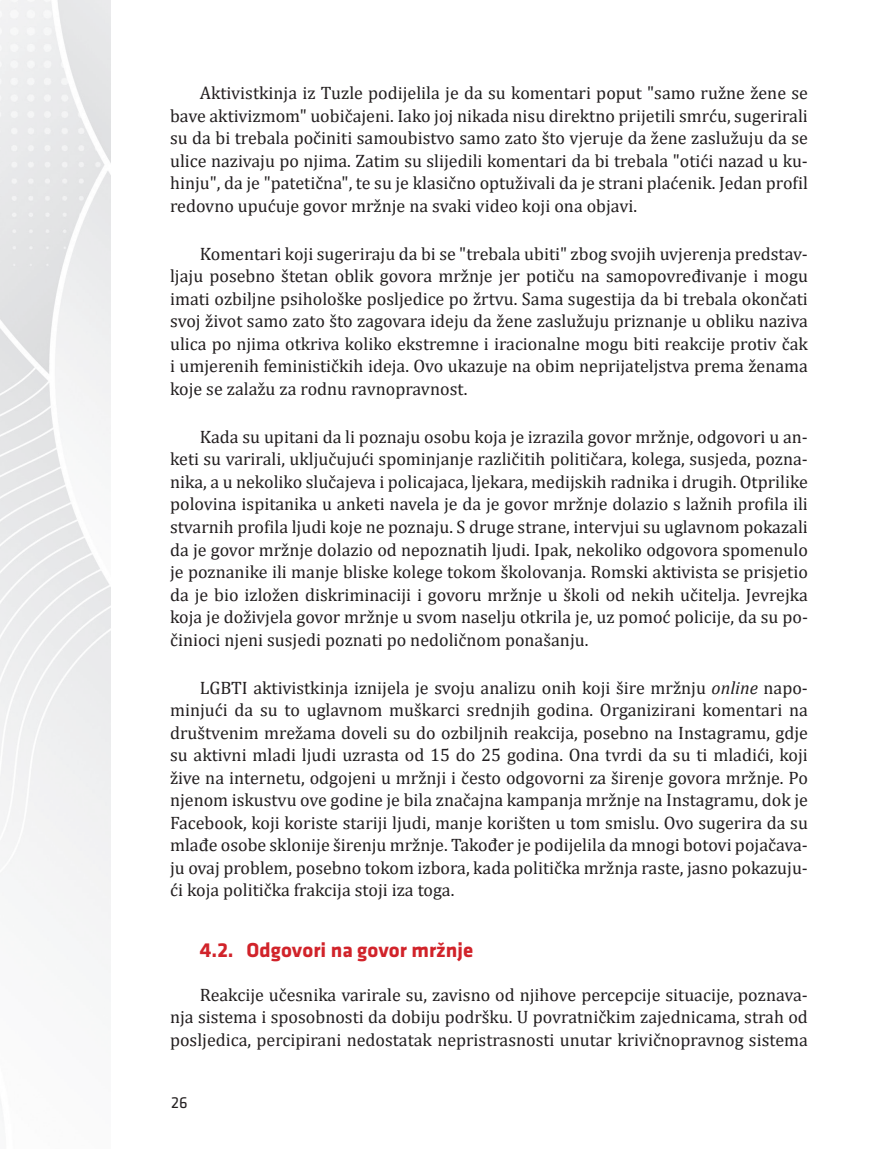
<style>
.page{position:relative;width:893px;height:1149px;background:#fff}
.page>*{position:absolute;margin:0;border:0;box-sizing:border-box;transform-origin:0 0}
.t1{font:700 21px "Klavika Basic";color:#d1232a}
.t2{font:18px/22.5px "Cambria";color:#231f20;text-align:justify}
.t3{font:16.5px "Klavika Basic";color:#231f20}
.s1{font-style:italic}
</style>
<div class="page">
<img style="left:0;top:0;width:110px;height:1105px">
<p class="t2" style="left:170px;top:82px;width:639px;text-indent:30px">Aktivistkinja iz Tuzle podijelila je da su komentari poput "samo ružne žene se bave aktivizmom" uobičajeni. Iako joj nikada nisu direktno prijetili smrću, sugerirali su da bi trebala počiniti samoubistvo samo zato što vjeruje da žene zaslužuju da se ulice nazivaju po njima. Zatim su slijedili komentari da bi trebala "otići nazad u ku&shy;hinju", da je "patetična", te su je klasično optuživali da je strani plaćenik. Jedan profil redovno upućuje govor mržnje na svaki video koji ona objavi.</p>
<p class="t2" style="left:170px;top:242px;width:639px;text-indent:30px">Komentari koji sugeriraju da bi se "trebala ubiti" zbog svojih uvjerenja predstav&shy;ljaju posebno štetan oblik govora mržnje jer potiču na samopovređivanje i mogu imati ozbiljne psihološke posljedice po žrtvu. Sama sugestija da bi trebala okončati svoj život samo zato što zagovara ideju da žene zaslužuju priznanje u obliku naziva ulica po njima otkriva koliko ekstremne i iracionalne mogu biti reakcije protiv čak i umjerenih feminističkih ideja. Ovo ukazuje na obim neprijateljstva prema ženama koje se zalažu za rodnu ravnopravnost.</p>
<p class="t2" style="left:170px;top:425px;width:639px;text-indent:30px">Kada su upitani da li poznaju osobu koja je izrazila govor mržnje, odgovori u an&shy;keti su varirali, uključujući spominjanje različitih političara, kolega, susjeda, pozna&shy;nika, a u nekoliko slučajeva i policajaca, ljekara, medijskih radnika i drugih. Otprilike polovina ispitanika u anketi navela je da je govor mržnje dolazio s lažnih profila ili stvarnih profila ljudi koje ne poznaju. S druge strane, intervjui su uglavnom pokazali da je govor mržnje dolazio od nepoznatih ljudi. Ipak, nekoliko odgovora spomenulo je poznanike ili manje bliske kolege tokom školovanja. Romski aktivista se prisjetio da je bio izložen diskriminaciji i govoru mržnje u školi od nekih učitelja. Jevrejka koja je doživjela govor mržnje u svom naselju otkrila je, uz pomoć policije, da su po&shy;činioci njeni susjedi poznati po nedoličnom ponašanju.</p>
<p class="t2" style="left:170px;top:676px;width:639px;text-indent:30px">LGBTI aktivistkinja iznijela je svoju analizu onih koji šire mržnju <span class="s1">online</span> napo&shy;minjući da su to uglavnom muškarci srednjih godina. Organizirani komentari na društvenim mrežama doveli su do ozbiljnih reakcija, posebno na Instagramu, gdje su aktivni mladi ljudi uzrasta od 15 do 25 godina. Ona tvrdi da su ti mladići, koji žive na internetu, odgojeni u mržnji i često odgovorni za širenje govora mržnje. Po njenom iskustvu ove godine je bila značajna kampanja mržnje na Instagramu, dok je Facebook, koji koriste stariji ljudi, manje korišten u tom smislu. Ovo sugerira da su mlađe osobe sklonije širenju mržnje. Također je podijelila da mnogi botovi pojačava&shy;ju ovaj problem, posebno tokom izbora, kada politička mržnja raste, jasno pokazuju&shy;ći koja politička frakcija stoji iza toga.</p>
<p class="t1" style="left:200px;top:934px;width:275px">4.2. Odgovori na govor mržnje</p>
<p class="t2" style="left:170px;top:983px;width:639px;text-indent:30px">Reakcije učesnika varirale su, zavisno od njihove percepcije situacije, poznava&shy;nja sistema i sposobnosti da dobiju podršku. U povratničkim zajednicama, strah od posljedica, percipirani nedostatak nepristrasnosti unutar krivičnopravnog sistema</p>
<p class="t3" style="left:171px;top:1091px;width:18px">26</p>
</div>
